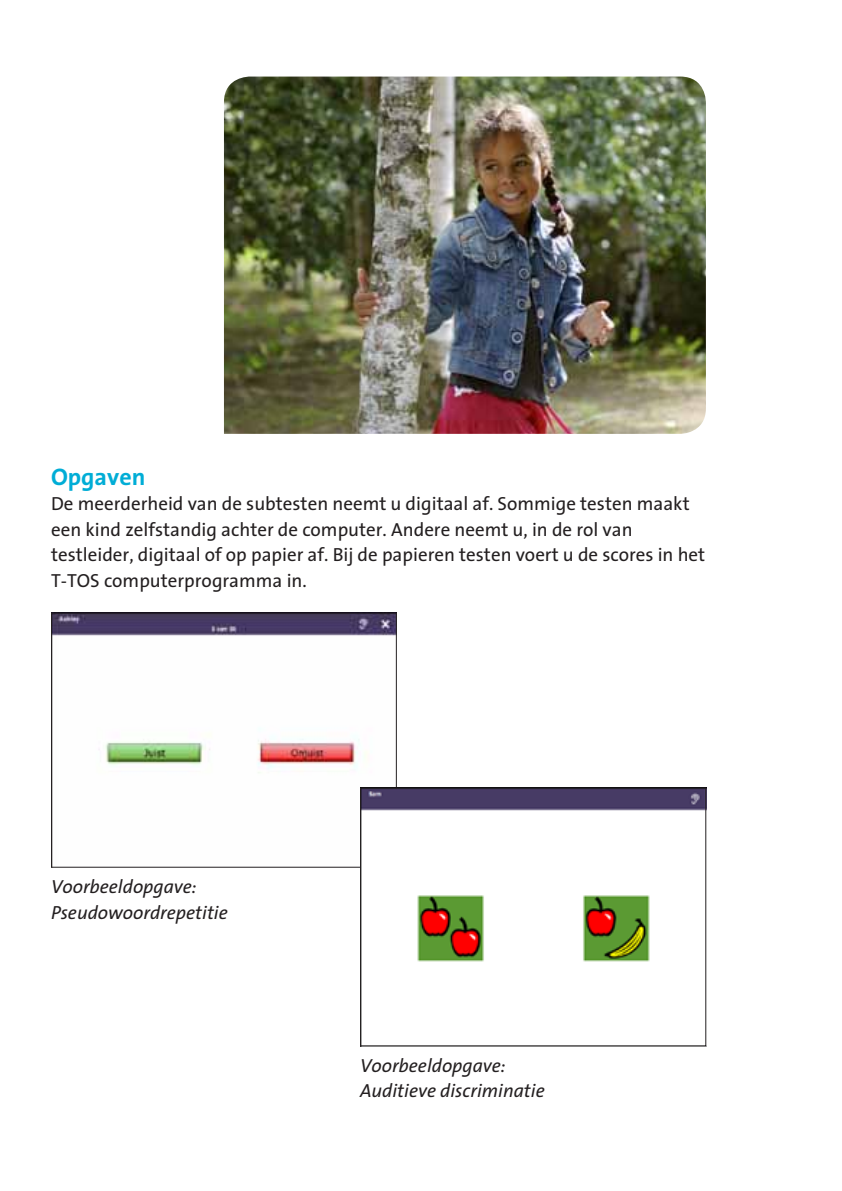
<style>
.page{position:relative;width:842px;height:1191px;background:#fff}
.page>*{position:absolute;margin:0;border:0;box-sizing:border-box;transform-origin:0 0}
.t1{font:700 24px "Cito The Sans";color:#00add6}
.t2{font:19px/25.6px "Cito The Sans";color:#231f20}
.t3{font:italic 19px/25.6px "Cito The Sans";color:#231f20}
</style>
<div class="page">
<img style="left:53px;top:614px;width:342px;height:159px">
<div style="left:51px;top:612px;width:346px;height:255px;border:1px solid #231f20"></div>
<img style="left:362px;top:789px;width:342px;height:173px">
<div style="left:360px;top:787px;width:346px;height:259px;border:1px solid #231f20"></div>
<img style="left:224px;top:77px;width:482px;height:357px">
<p class="t1" style="left:51px;top:457px;width:96px">Opgaven</p>
<p class="t2" style="left:51px;top:490px;width:656px">De meerderheid van de subtesten neemt u digitaal af. Sommige testen maakt een kind zelfstandig achter de computer. Andere neemt u, in de rol van testleider, digitaal of op papier af. Bij de papieren testen voert u de scores in het T-TOS computerprogramma in.</p>
<p class="t3" style="left:51px;top:873px;width:178px">Voorbeeldopgave:<br>Pseudowoordrepetitie</p>
<p class="t3" style="left:360px;top:1052px;width:186px">Voorbeeldopgave:<br>Auditieve discriminatie</p>
</div>
